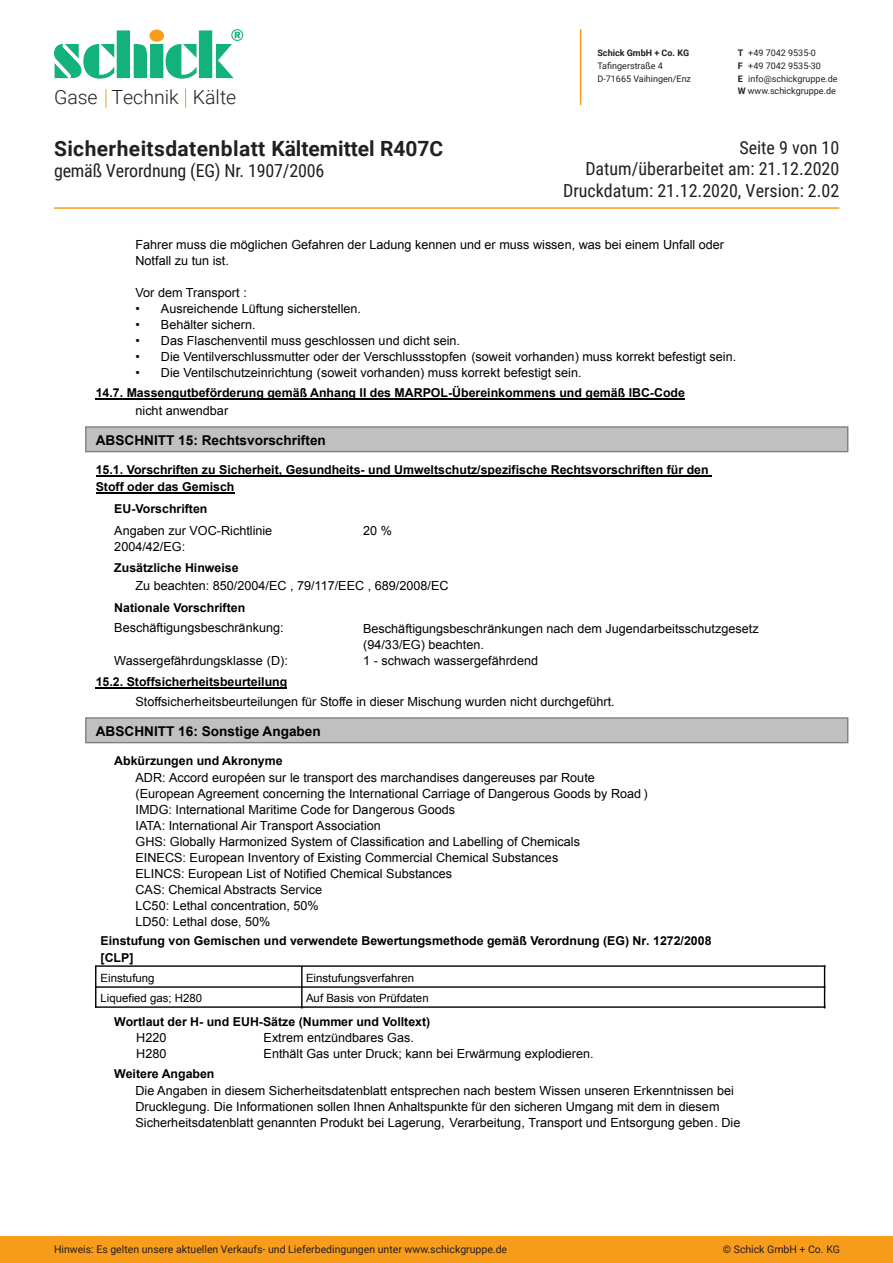
<style>
.page{position:relative;width:893px;height:1263px;background:#fff}
.page>*{position:absolute;margin:0;border:0;box-sizing:border-box;transform-origin:0 0}
.t1{font:700 21px "Roboto";letter-spacing:.02em;color:#231f20}
.t2{font:300 19.5px "Roboto";color:#231f20}
.t3{font:18px/21.6px "Roboto Condensed";color:#231f20;text-align:right}
.t4{font:700 13.5px "Arial";color:#000}
.t5{font:12.6px/16px "Arial";color:#000}
.t6{font:700 12.3px/16.6px "Arial";color:#000}
.t7{font:11.4px "Arial";color:#000}
.t8{font:10.5px "Roboto";color:#231f20}
.t9{font:9px/12.6px "Roboto";color:#231f20}
.t10{font:700 9px "Roboto";color:#231f20}
.s1{font-weight:700}
</style>
<div class="page">
<div style="left:0;top:1236px;width:893px;height:27px;background:#f89c1c"></div>
<hr style="left:580px;top:29px;width:1px;height:76px;background:#f89c1c">
<svg style="left:54px;top:29px;width:189px;height:50px"></svg>
<svg style="left:106px;top:89px;width:1px;height:19px"></svg>
<svg style="left:185px;top:89px;width:1px;height:19px"></svg>
<hr style="left:54px;top:207px;width:785px;height:2px;background:#f89c1c">
<div style="left:86px;top:427px;width:762px;height:25px;background:#c0c0c0"></div>
<div style="left:85px;top:426px;width:763px;height:26px;border:1px solid #808080"></div>
<div style="left:86px;top:718px;width:762px;height:25px;background:#c0c0c0"></div>
<div style="left:85px;top:717px;width:763px;height:26px;border:1px solid #808080"></div>
<hr style="left:96px;top:399px;width:589px;height:1px;background:#000">
<hr style="left:96px;top:476px;width:31px;height:1px;background:#000">
<hr style="left:127px;top:476px;width:152px;height:1px;background:#000">
<hr style="left:279px;top:476px;width:433px;height:1px;background:#000">
<hr style="left:96px;top:492px;width:138px;height:2px;background:#000">
<hr style="left:96px;top:688px;width:191px;height:1px;background:#000">
<hr style="left:96px;top:965px;width:729px;height:2px;background:#000">
<hr style="left:301px;top:966px;width:2px;height:42px;background:#000">
<hr style="left:96px;top:966px;width:1px;height:41px;background:#000">
<hr style="left:824px;top:966px;width:1px;height:42px;background:#000">
<hr style="left:96px;top:986px;width:729px;height:2px;background:#000">
<hr style="left:96px;top:1006px;width:729px;height:2px;background:#000">
<h2 class="t2" style="left:54px;top:84px;width:184px">Gase Technik Kälte</h2>
<h1 class="t1" style="left:54px;top:133px;width:391px">Sicherheitsdatenblatt Kältemittel R407C</h1>
<h3 class="t3" style="left:54px;top:159px;width:272px">gemäß Verordnung (EG) Nr. 1907/2006</h3>
<p class="t10" style="left:597px;top:47px;width:93px">Schick GmbH + Co. KG</p>
<p class="t9" style="left:597px;top:59px;width:95px">Tafingerstraße 4<br>D-71665 Vaihingen/Enz</p>
<p class="t9" style="left:738px;top:47px;width:101px"><span class="s1">T</span> +49 7042 9535-0<br><span class="s1">F</span> +49 7042 9535-30<br><span class="s1">E</span> info@schickgruppe.de<br><span class="s1">W</span> www.schickgruppe.de</p>
<h3 class="t3" style="left:563px;top:136px;width:278px">Seite 9 von 10<br>Datum/überarbeitet am: 21.12.2020<br>Druckdatum: 21.12.2020, Version: 2.02</h3>
<p class="t5" style="left:135px;top:237px;width:590px">Fahrer muss die möglichen Gefahren der Ladung kennen und er muss wissen, was bei einem Unfall oder<br>Notfall zu tun ist.</p>
<p class="t5" style="left:135px;top:285px;width:113px">Vor dem Transport :</p>
<p class="t5" style="left:135px;top:301px;width:227px">• Ausreichende Lüftung sicherstellen.</p>
<p class="t5" style="left:135px;top:317px;width:122px">• Behälter sichern.</p>
<p class="t5" style="left:135px;top:333px;width:326px">• Das Flaschenventil muss geschlossen und dicht sein.</p>
<p class="t5" style="left:135px;top:349px;width:602px">• Die Ventilverschlussmutter oder der Verschlussstopfen (soweit vorhanden) muss korrekt befestigt sein.</p>
<p class="t5" style="left:135px;top:365px;width:448px">• Die Ventilschutzeinrichtung (soweit vorhanden) muss korrekt befestigt sein.</p>
<p class="t6" style="left:96px;top:385px;width:591px">14.7. Massengutbeförderung gemäß Anhang II des MARPOL-Übereinkommens und gemäß IBC-Code</p>
<p class="t5" style="left:135px;top:402px;width:94px">nicht anwendbar</p>
<p class="t4" style="left:96px;top:431px;width:232px">ABSCHNITT 15: Rechtsvorschriften</p>
<p class="t6" style="left:96px;top:462px;width:614px">15.1. Vorschriften zu Sicherheit, Gesundheits- und Umweltschutz/spezifische Rechtsvorschriften für den<br>Stoff oder das Gemisch</p>
<p class="t6" style="left:114px;top:501px;width:95px">EU-Vorschriften</p>
<p class="t5" style="left:114px;top:523px;width:160px">Angaben zur VOC-Richtlinie</p>
<p class="t5" style="left:363px;top:523px;width:30px">20 %</p>
<p class="t5" style="left:114px;top:539px;width:72px">2004/42/EG:</p>
<p class="t6" style="left:114px;top:559px;width:126px">Zusätzliche Hinweise</p>
<p class="t5" style="left:135px;top:578px;width:315px">Zu beachten: 850/2004/EC , 79/117/EEC , 689/2008/EC</p>
<p class="t6" style="left:114px;top:600px;width:132px">Nationale Vorschriften</p>
<p class="t5" style="left:363px;top:620px;width:397px">Beschäftigungsbeschränkungen nach dem Jugendarbeitsschutzgesetz (94/33/EG) beachten.</p>
<p class="t5" style="left:114px;top:620px;width:171px">Beschäftigungsbeschränkung:</p>
<p class="t5" style="left:114px;top:652px;width:175px">Wassergefährdungsklasse (D):</p>
<p class="t5" style="left:363px;top:653px;width:176px">1 - schwach wassergefährdend</p>
<p class="t6" style="left:96px;top:674px;width:193px">15.2. Stoffsicherheitsbeurteilung</p>
<p class="t5" style="left:135px;top:693px;width:481px">Stoffsicherheitsbeurteilungen für Stoffe in dieser Mischung wurden nicht durchgeführt.</p>
<p class="t4" style="left:96px;top:722px;width:227px">ABSCHNITT 16: Sonstige Angaben</p>
<p class="t6" style="left:114px;top:752px;width:170px">Abkürzungen und Akronyme</p>
<p class="t5" style="left:135px;top:770px;width:514px">ADR: Accord européen sur le transport des marchandises dangereuses par Route (European Agreement concerning the International Carriage of Dangerous Goods by Road )<br>IMDG: International Maritime Code for Dangerous Goods<br>IATA: International Air Transport Association<br>GHS: Globally Harmonized System of Classification and Labelling of Chemicals<br>EINECS: European Inventory of Existing Commercial Chemical Substances<br>ELINCS: European List of Notified Chemical Substances<br>CAS: Chemical Abstracts Service<br>LC50: Lethal concentration, 50%<br>LD50: Lethal dose, 50%</p>
<p class="t6" style="left:101px;top:933px;width:612px">Einstufung von Gemischen und verwendete Bewertungsmethode gemäß Verordnung (EG) Nr. 1272/2008 [CLP]</p>
<p class="t7" style="left:101px;top:970px;width:56px">Einstufung</p>
<p class="t7" style="left:306px;top:970px;width:110px">Einstufungsverfahren</p>
<p class="t7" style="left:101px;top:991px;width:103px">Liquefied gas; H280</p>
<p class="t7" style="left:306px;top:991px;width:124px">Auf Basis von Prüfdaten</p>
<p class="t5" style="left:136px;top:1030px;width:32px">H220</p>
<p class="t5" style="left:264px;top:1030px;width:152px">Extrem entzündbares Gas.</p>
<p class="t5" style="left:136px;top:1046px;width:32px">H280</p>
<p class="t5" style="left:264px;top:1046px;width:332px">Enthält Gas unter Druck; kann bei Erwärmung explodieren.</p>
<p class="t6" style="left:114px;top:1013px;width:317px">Wortlaut der H- und EUH-Sätze (Nummer und Volltext)</p>
<p class="t6" style="left:114px;top:1066px;width:102px">Weitere Angaben</p>
<p class="t5" style="left:135px;top:1083px;width:606px">Die Angaben in diesem Sicherheitsdatenblatt entsprechen nach bestem Wissen unseren Erkenntnissen bei<br>Drucklegung. Die Informationen sollen Ihnen Anhaltspunkte für den sicheren Umgang mit dem in diesem<br>Sicherheitsdatenblatt genannten Produkt bei Lagerung, Verarbeitung, Transport und Entsorgung geben. Die</p>
<p class="t8" style="left:54px;top:1241px;width:455px">Hinweis: Es gelten unsere aktuellen Verkaufs- und Lieferbedingungen unter www.schickgruppe.de</p>
<p class="t8" style="left:723px;top:1241px;width:119px">© Schick GmbH + Co. KG</p>
</div>
